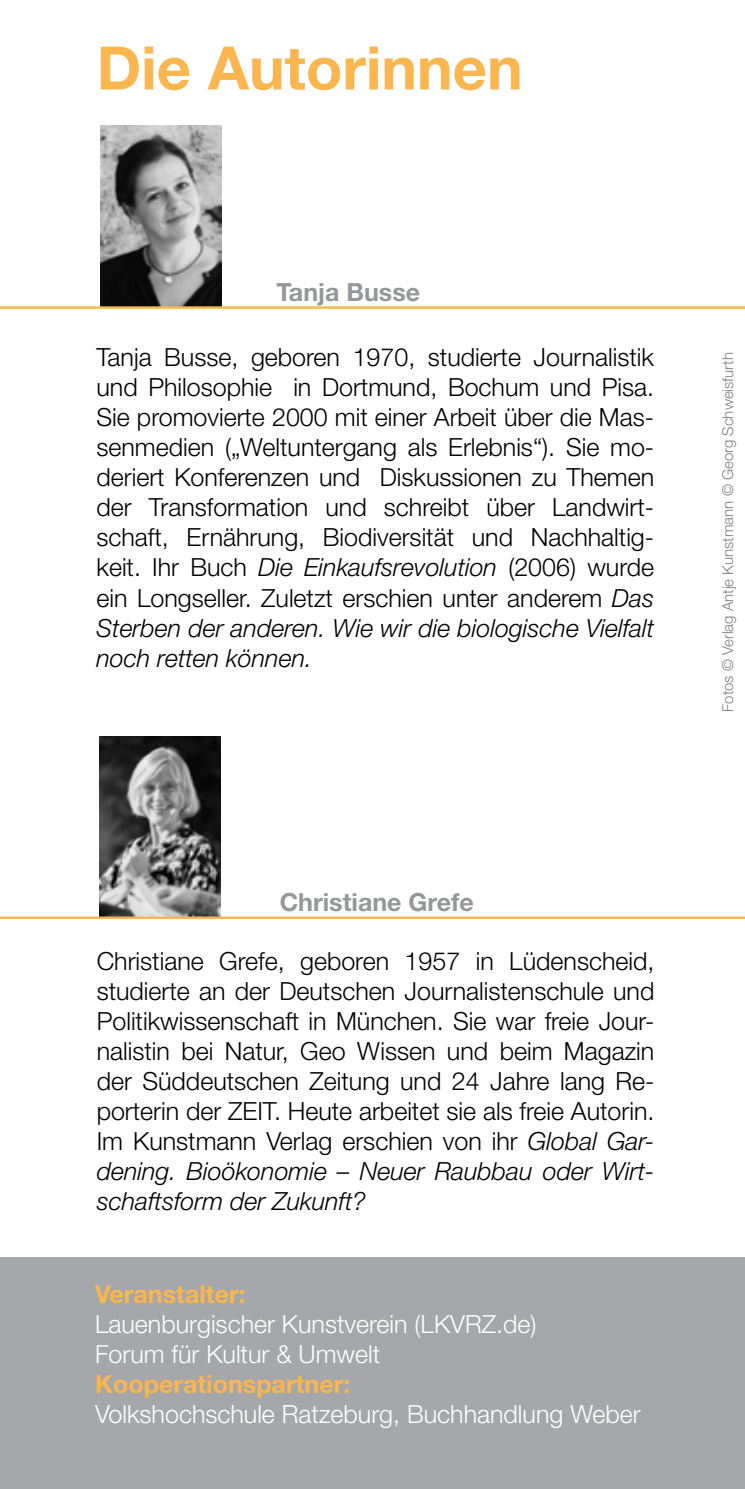
<style>
.page{position:relative;width:745px;height:1489px;background:#fff}
.page>*{position:absolute;margin:0;border:0;box-sizing:border-box;transform-origin:0 0}
.t1{font:700 60px "Helvetica Neue";color:#fcb64f}
.t2{font:300 25px/30px "Helvetica Neue";color:#000;text-align:justify}
.t3{font:300 25px/30px "Helvetica Neue";color:#fff}
.t4{font:700 25px "Helvetica Neue";color:#fcb64f}
.t5{font:700 25px "Helvetica Neue";color:#95979a}
.t6{font:300 15px "Helvetica Neue";color:#808285}
.s1{font-style:italic}
</style>
<div class="page">
<div style="left:0;top:1257px;width:744px;height:231px;background:#a5a7aa"></div>
<img style="left:100px;top:126px;width:121px;height:180px">
<img style="left:100px;top:736px;width:120px;height:180px">
<hr style="left:0;top:306px;width:744px;height:3px;background:#fcb64f">
<hr style="left:0;top:916px;width:744px;height:3px;background:#fcb64f">
<h1 class="t1" style="left:97px;top:31px;width:427px">Die Autorinnen</h1>
<p class="t5" style="left:276px;top:277px;width:145px">Tanja Busse</p>
<p class="t2" style="left:96px;top:342px;width:559px">Tanja Busse, geboren 1970, studierte Journalistik und Philosophie in Dortmund, Bochum und Pisa.<br>Sie promovierte 2000 mit einer Arbeit über die Mas&shy;senmedien („Weltuntergang als Erlebnis“). Sie mo&shy;deriert Konferenzen und Diskussionen zu Themen der Transformation und schreibt über Landwirt&shy;schaft, Ernährung, Biodiversität und Nachhaltig&shy;keit. Ihr Buch <span class="s1">Die Einkaufsrevolution</span> (2006) wurde ein Longseller. Zuletzt erschien unter anderem <span class="s1">Das Sterben der anderen. Wie wir die biologische Vielfalt noch retten können.</span></p>
<p class="t6" style="left:718px;top:711px;width:361px;rotate:-90deg">Fotos © Verlag Antje Kunstmann © Georg Schweisfurth</p>
<p class="t5" style="left:279px;top:886px;width:195px">Christiane Grefe</p>
<p class="t2" style="left:97px;top:945px;width:559px">Christiane Grefe, geboren 1957 in Lüdenscheid, studierte an der Deutschen Journalistenschule und Politikwissenschaft in München. Sie war freie Jour&shy;nalistin bei Natur, Geo Wissen und beim Magazin der Süddeutschen Zeitung und 24 Jahre lang Re&shy;porterin der ZEIT. Heute arbeitet sie als freie Autorin.<br>Im Kunstmann Verlag erschien von ihr <span class="s1">Global Gar&shy;dening. Bioökonomie – Neuer Raubbau oder Wirt&shy;schaftsform der Zukunft?</span></p>
<p class="t4" style="left:95px;top:1278px;width:152px">Veranstalter:</p>
<p class="t3" style="left:95px;top:1308px;width:442px">Lauenburgischer Kunstverein (LKVRZ.de)<br>Forum für Kultur &amp; Umwelt</p>
<p class="t4" style="left:95px;top:1368px;width:257px">Kooperationspartner:</p>
<p class="t3" style="left:95px;top:1398px;width:547px">Volkshochschule Ratzeburg, Buchhandlung Weber</p>
</div>
